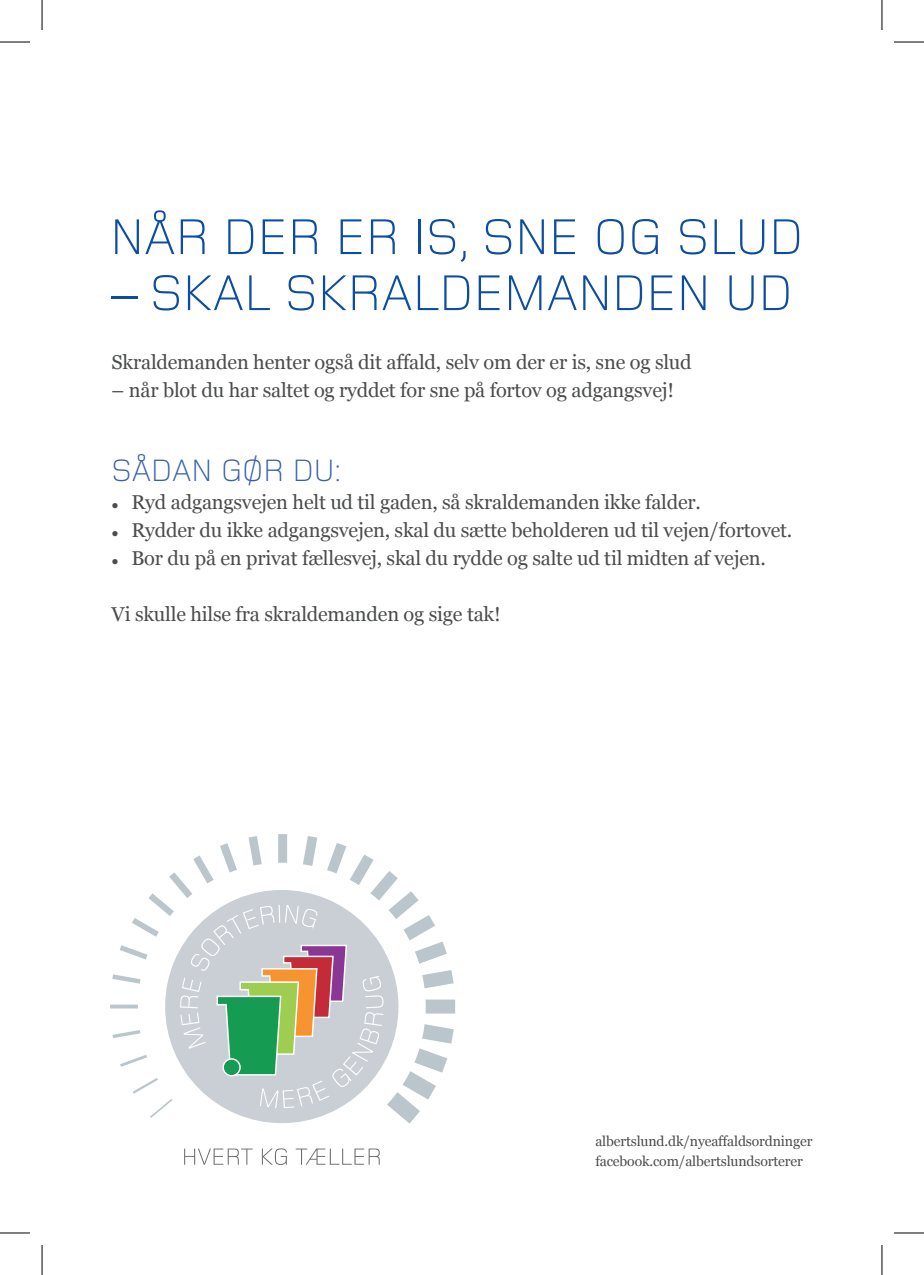
<style>
.page{position:relative;width:924px;height:1275px;background:#fff}
.page>*{position:absolute;margin:0;border:0;box-sizing:border-box;transform-origin:0 0}
.t1{font:300 52px "Foundry Monoline";color:#0d4da1}
.t2{font:300 32px "Foundry Monoline";color:#375fac}
.t3{font:20px "Georgia";letter-spacing:-.01em;color:#4b4c4d}
.t4{font:14px/20px "Georgia";letter-spacing:-.01em;color:#4b4c4d}
.s1{font-size:12px}
</style>
<div class="page">
<svg style="left:110px;top:834px;width:345px;height:289px"></svg>
<div style="left:223px;top:1059px;width:17px;height:16px;background:#159c52;border-radius:50%"></div>
<div style="left:222px;top:1058px;width:19px;height:18px;border:1px solid #fff;border-radius:50%"></div>
<svg style="left:184px;top:1148px;width:196px;height:17px"></svg>
<hr style="left:0;top:42px;width:30px;height:1px;background:#000">
<hr style="left:893px;top:42px;width:30px;height:1px;background:#000">
<hr style="left:0;top:1232px;width:30px;height:1px;background:#000">
<hr style="left:893px;top:1232px;width:30px;height:1px;background:#000">
<hr style="left:42px;top:0;width:1px;height:30px;background:#000">
<hr style="left:42px;top:1245px;width:1px;height:30px;background:#000">
<hr style="left:881px;top:0;width:1px;height:30px;background:#000">
<hr style="left:881px;top:1245px;width:1px;height:30px;background:#000">
<h1 class="t1" style="left:110px;top:209px;width:694px">NÅR DER ER IS, SNE OG SLUD</h1>
<h1 class="t1" style="left:110px;top:265px;width:683px">– SKAL SKRALDEMANDEN UD</h1>
<p class="t3" style="left:111px;top:347px;width:581px">Skraldemanden henter også dit affald, selv om der er is, sne og slud</p>
<p class="t3" style="left:111px;top:375px;width:564px">– når blot du har saltet og ryddet for sne på fortov og adgangsvej!</p>
<h2 class="t2" style="left:111px;top:453px;width:231px">SÅDAN GØR DU:</h2>
<p class="t3" style="left:111px;top:487px;width:590px"><span class="s1">●</span> Ryd adgangsvejen helt ud til gaden, så skraldemanden ikke falder.</p>
<p class="t3" style="left:111px;top:515px;width:682px"><span class="s1">●</span> Rydder du ikke adgangsvejen, skal du sætte beholderen ud til vejen/fortovet.</p>
<p class="t3" style="left:111px;top:543px;width:655px"><span class="s1">●</span> Bor du på en privat fællesvej, skal du rydde og salte ud til midten af vejen.</p>
<p class="t3" style="left:111px;top:599px;width:390px">Vi skulle hilse fra skraldemanden og sige tak!</p>
<p class="t4" style="left:595px;top:1130px;width:218px">albertslund.dk/nyeaffaldsordninger facebook.com/albertslundsorterer</p>
</div>
